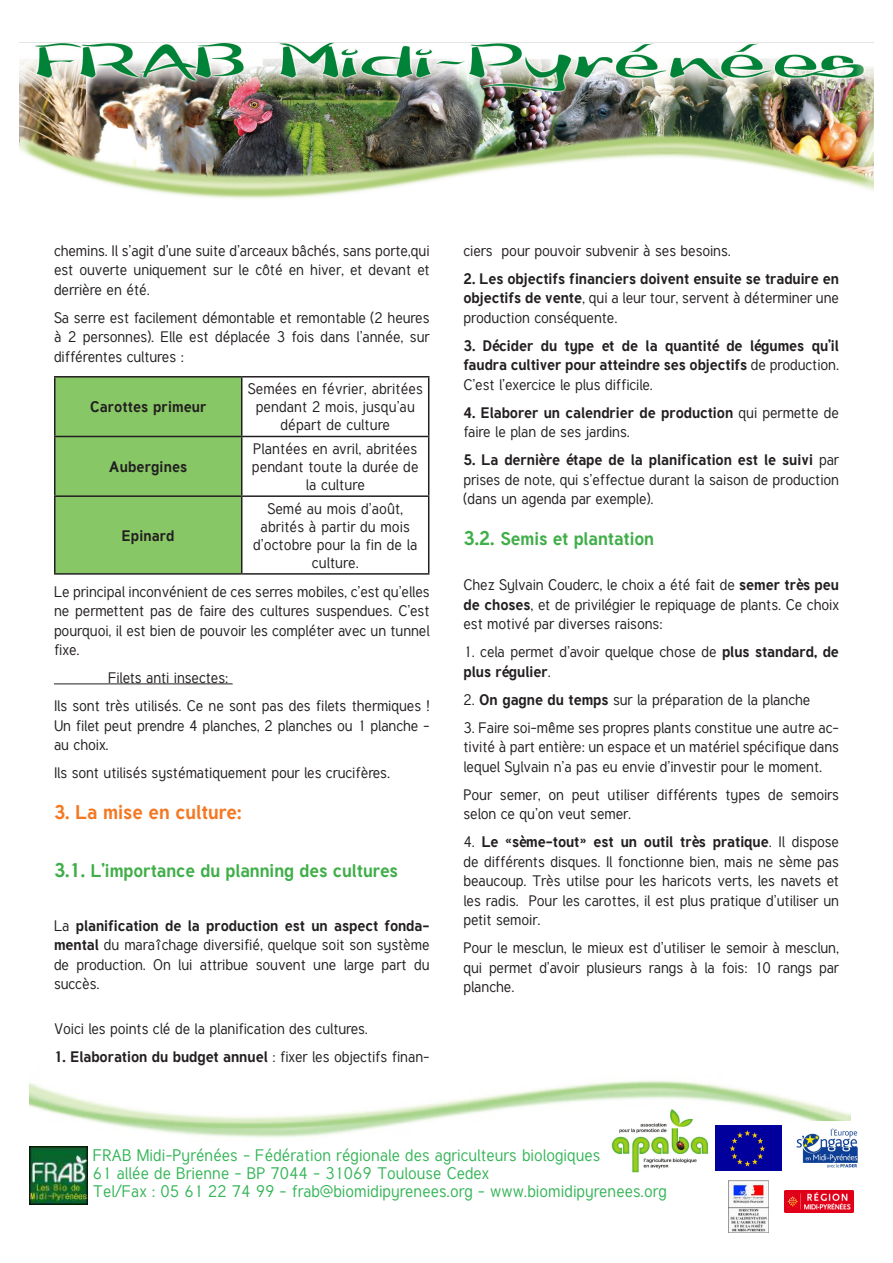
<style>
.page{position:relative;width:893px;height:1263px;background:#fff}
.page>*{position:absolute;margin:0;border:0;box-sizing:border-box;transform-origin:0 0}
.Titre_1{font:700 19.5px "Tuffy";color:#f47721}
.Titre_2{font:700 18px "Tuffy";color:#40ae49}
.t1{font:16.5px/18px "Tuffy";letter-spacing:.01em;color:#36b558}
.Paragraphe{font:15px/19.5px "Tuffy";color:#231f20;text-align:justify}
.Paragraphe-2{font:700 15px/19.5px "Tuffy";color:#231f20;text-align:justify}
.Titre_2-2{font:15px/19.5px "Tuffy";color:#231f20;text-align:justify}
.s1{font-size:19.5px}
.s2{font-weight:700}
.s3{font-weight:400}
</style>
<div class="page">
<img style="left:29px;top:1080px;width:822px;height:58px">
<img style="left:29px;top:1146px;width:59px;height:59px">
<img style="left:612px;top:1108px;width:96px;height:65px">
<img style="left:715px;top:1126px;width:67px;height:45px">
<img style="left:794px;top:1122px;width:64px;height:46px">
<img style="left:728px;top:1180px;width:41px;height:52px">
<img style="left:784px;top:1191px;width:69px;height:22px">
<img style="left:19px;top:42px;width:855px;height:157px">
<hr style="left:54px;top:684px;width:179px;height:1px;background:#231f20">
<div style="left:56px;top:377px;width:185px;height:196px;background:#87c765"></div>
<hr style="left:54px;top:376px;width:188px;height:1px;background:#231f20">
<hr style="left:54px;top:377px;width:2px;height:59px;background:#231f20">
<hr style="left:242px;top:376px;width:187px;height:1px;background:#231f20">
<hr style="left:241px;top:377px;width:1px;height:59px;background:#231f20">
<hr style="left:428px;top:377px;width:1px;height:59px;background:#231f20">
<hr style="left:54px;top:436px;width:188px;height:1px;background:#231f20">
<hr style="left:54px;top:437px;width:2px;height:58px;background:#231f20">
<hr style="left:242px;top:436px;width:187px;height:1px;background:#231f20">
<hr style="left:241px;top:437px;width:1px;height:58px;background:#231f20">
<hr style="left:428px;top:437px;width:1px;height:58px;background:#231f20">
<hr style="left:54px;top:495px;width:188px;height:2px;background:#231f20">
<hr style="left:54px;top:497px;width:2px;height:76px;background:#231f20">
<hr style="left:242px;top:495px;width:187px;height:2px;background:#231f20">
<hr style="left:241px;top:497px;width:1px;height:76px;background:#231f20">
<hr style="left:428px;top:497px;width:1px;height:76px;background:#231f20">
<hr style="left:54px;top:573px;width:188px;height:2px;background:#231f20">
<hr style="left:242px;top:573px;width:187px;height:2px;background:#231f20">
<p class="Paragraphe" style="left:54px;top:240px;width:377px">chemins. Il s’agit d’une suite d’arceaux bâchés, sans porte,qui est ouverte uniquement sur le côté en hiver, et devant et derrière en été.</p>
<p class="Paragraphe" style="left:54px;top:307px;width:377px">Sa serre est facilement démontable et remontable (2 heures à 2 personnes). Elle est déplacée 3 fois dans l’année, sur différentes cultures :</p>
<p class="Paragraphe-2" style="left:90px;top:397px;width:118px">Carottes primeur</p>
<p class="Paragraphe" style="left:248px;top:380px;width:177px;line-height:18px;text-align:center">Semées en février, abritées pendant 2 mois, jusqu’au départ de culture</p>
<p class="Paragraphe-2" style="left:109px;top:456px;width:79px">Aubergines</p>
<p class="Paragraphe" style="left:252px;top:439px;width:168px;line-height:18px;text-align:center">Plantées en avril, abritées pendant toute la durée de la culture</p>
<p class="Paragraphe" style="left:253px;top:499px;width:166px;line-height:18px;text-align:center">Semé au mois d’août, abrités à partir du mois d’octobre pour la fin de la culture.</p>
<p class="Paragraphe" style="left:54px;top:581px;width:377px">Le principal inconvénient de ces serres mobiles, c’est qu’elles ne permettent pas de faire des cultures suspendues. C’est pourquoi, il est bien de pouvoir les compléter avec un tunnel fixe.</p>
<p class="Paragraphe" style="left:108px;top:668px;width:122px">Filets anti insectes:</p>
<p class="Paragraphe" style="left:54px;top:696px;width:377px">Ils sont très utilisés. Ce ne sont pas des filets thermiques !<br>Un filet peut prendre 4 planches, 2 planches ou 1 planche - au choix.</p>
<p class="Paragraphe" style="left:54px;top:763px;width:338px">Ils sont utilisés systématiquement pour les crucifères.</p>
<p class="Titre_1" style="left:54px;top:799px;width:189px">3. La mise en culture:</p>
<p class="Paragraphe-2" style="left:122px;top:525px;width:54px">Epinard</p>
<p class="Titre_2" style="left:54px;top:859px;width:346px"><span class="s1">3.1.</span> L’importance du planning des cultures</p>
<p class="Titre_2-2" style="left:54px;top:915px;width:377px">La <span class="s2">planification de la production est un aspect fonda&shy;mental</span> du maraîchage diversifié, quelque soit son système de production. On lui attribue souvent une large part du succès.</p>
<p class="Paragraphe" style="left:54px;top:1019px;width:315px">Voici les points clé de la planification des cultures.</p>
<p class="Paragraphe-2" style="left:54px;top:1046px;width:377px">1. Elaboration du budget annuel <span class="s3">: fixer les objectifs finan-</span></p>
<p class="Paragraphe" style="left:463px;top:240px;width:269px">ciers pour pouvoir subvenir à ses besoins.</p>
<p class="Paragraphe-2" style="left:463px;top:268px;width:377px">2. Les objectifs financiers doivent ensuite se traduire en objectifs de vente<span class="s3">, qui a leur tour, servent à déterminer une production conséquente.</span></p>
<p class="Paragraphe-2" style="left:463px;top:335px;width:377px">3. Décider du type et de la quantité de légumes qu’il faudra cultiver pour atteindre ses objectifs <span class="s3">de production.<br>C’est l’exercice le plus difficile.</span></p>
<p class="Paragraphe" style="left:463px;top:402px;width:377px"><span class="s2">4. Elaborer un calendrier de production</span> qui permette de faire le plan de ses jardins.</p>
<p class="Paragraphe" style="left:463px;top:450px;width:377px"><span class="s2">5. La dernière étape de la planification est le suivi</span> par prises de note, qui s’effectue durant la saison de production (dans un agenda par exemple).</p>
<p class="Titre_2" style="left:463px;top:527px;width:192px"><span class="s1">3.2.</span> Semis et plantation</p>
<p class="Paragraphe" style="left:463px;top:575px;width:377px">Chez Sylvain Couderc, le choix a été fait de <span class="s2">semer très peu de choses</span>, et de privilégier le repiquage de plants. Ce choix est motivé par diverses raisons:</p>
<p class="Paragraphe" style="left:463px;top:642px;width:377px">1. cela permet d’avoir quelque chose de <span class="s2">plus standard, de plus régulier</span>.</p>
<p class="Paragraphe" style="left:463px;top:689px;width:348px">2. <span class="s2">On gagne du temps</span> sur la préparation de la planche</p>
<p class="Paragraphe" style="left:463px;top:717px;width:377px">3. Faire soi-même ses propres plants constitue une autre ac&shy;tivité à part entière: un espace et un matériel spécifique dans lequel Sylvain n’a pas eu envie d’investir pour le moment.</p>
<p class="Paragraphe" style="left:463px;top:784px;width:377px">Pour semer, on peut utiliser différents types de semoirs selon ce qu’on veut semer.</p>
<p class="Paragraphe" style="left:463px;top:832px;width:377px">4. <span class="s2">Le «sème-tout» est un outil très pratique</span>. Il dispose de différents disques. Il fonctionne bien, mais ne sème pas beaucoup. Très utilse pour les haricots verts, les navets et les radis. Pour les carottes, il est plus pratique d’utiliser un petit semoir.</p>
<p class="Paragraphe" style="left:463px;top:938px;width:377px">Pour le mesclun, le mieux est d’utiliser le semoir à mesclun, qui permet d’avoir plusieurs rangs à la fois: 10 rangs par planche.</p>
<p class="t1" style="left:93px;top:1146px;width:575px">FRAB Midi-Pyrénées - Fédération régionale des agriculteurs biologiques<br>61 allée de Brienne - BP 7044 - 31069 Toulouse Cedex<br>Tel/Fax : 05 61 22 74 99 - frab@biomidipyrenees.org - www.biomidipyrenees.org</p>
</div>
